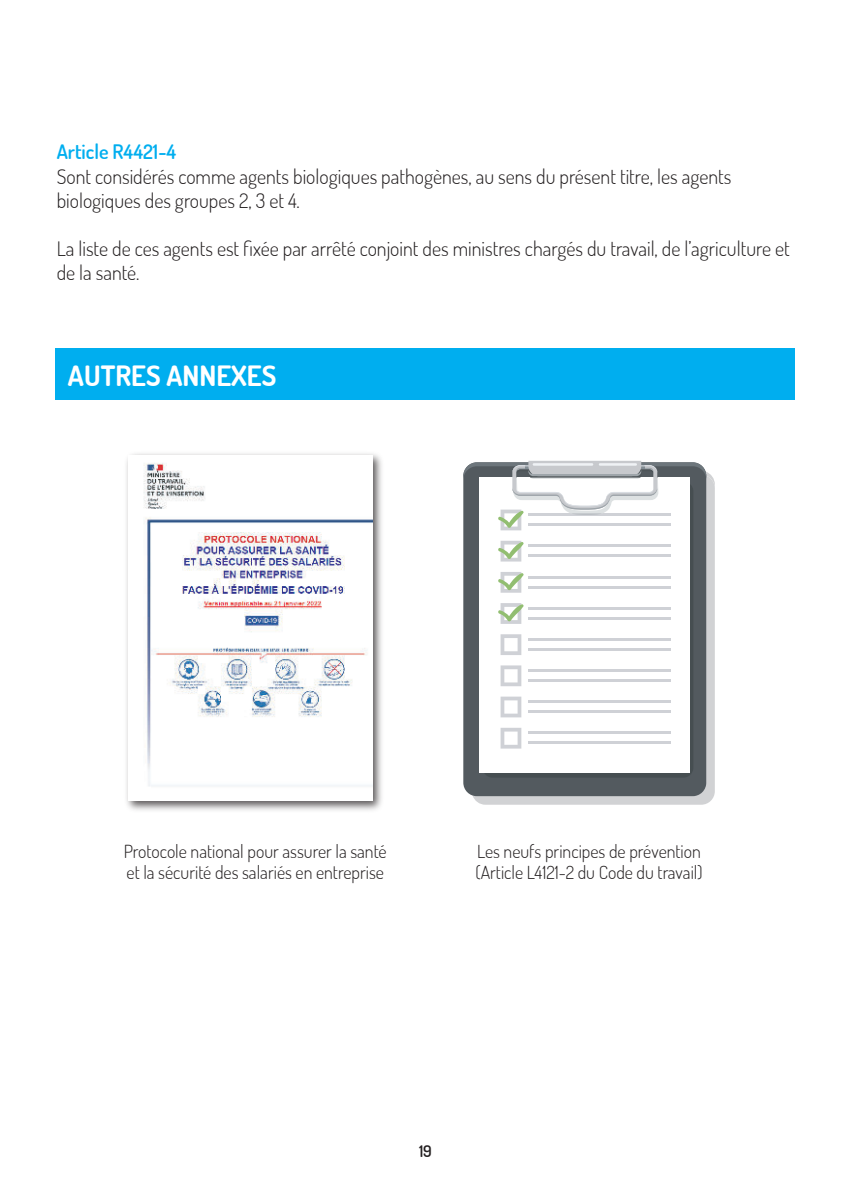
<style>
.page{position:relative;width:851px;height:1191px;background:#fff}
.page>*{position:absolute;margin:0;border:0;box-sizing:border-box;transform-origin:0 0}
.t1{font:700 28px "Dosis";color:#fff}
.t2{font:300 20px/24px "Dosis";color:#231f20}
.t3{font:600 20px "Dosis";color:#00aeef}
.t4{font:300 18px/21.6px "Dosis";color:#231f20}
.t5{font:600 16px "Dosis";color:#231f20}
</style>
<div class="page">
<div style="left:55px;top:349px;width:739px;height:51px;background:#00aeef"></div>
<img style="left:126px;top:453px;width:256px;height:358px">
<img style="left:129px;top:455px;width:243px;height:345px">
<svg style="left:472px;top:530px;width:242px;height:274px;fill:#d1d2d4"></svg>
<div style="left:463px;top:462px;width:243px;height:334px;background:#535a5f;border-radius:14px"></div>
<div style="left:482px;top:481px;width:211px;height:296px;background:#464e51;border-radius:10px"></div>
<div style="left:479px;top:478px;width:211px;height:295px;background:#fff"></div>
<hr style="left:527px;top:544px;width:143px;height:3px;background:#cfd1d6">
<hr style="left:527px;top:554px;width:143px;height:3px;background:#cfd1d6">
<svg style="left:498px;top:541px;width:26px;height:20px"></svg>
<hr style="left:527px;top:576px;width:143px;height:2px;background:#cfd1d6">
<hr style="left:527px;top:586px;width:143px;height:2px;background:#cfd1d6">
<svg style="left:498px;top:572px;width:26px;height:20px"></svg>
<hr style="left:527px;top:607px;width:143px;height:2px;background:#cfd1d6">
<hr style="left:527px;top:617px;width:143px;height:2px;background:#cfd1d6">
<svg style="left:498px;top:603px;width:26px;height:21px"></svg>
<svg style="left:500px;top:634px;width:21px;height:21px"></svg>
<hr style="left:527px;top:638px;width:143px;height:2px;background:#cfd1d6">
<hr style="left:527px;top:648px;width:143px;height:2px;background:#cfd1d6">
<svg style="left:500px;top:665px;width:21px;height:21px"></svg>
<hr style="left:527px;top:669px;width:143px;height:3px;background:#cfd1d6">
<hr style="left:527px;top:679px;width:143px;height:3px;background:#cfd1d6">
<svg style="left:500px;top:696px;width:21px;height:21px"></svg>
<hr style="left:527px;top:700px;width:143px;height:3px;background:#cfd1d6">
<hr style="left:527px;top:710px;width:143px;height:3px;background:#cfd1d6">
<svg style="left:500px;top:728px;width:21px;height:20px"></svg>
<hr style="left:527px;top:731px;width:143px;height:3px;background:#cfd1d6">
<hr style="left:527px;top:741px;width:143px;height:3px;background:#cfd1d6">
<svg style="left:463px;top:461px;width:251px;height:69px"></svg>
<hr style="left:532px;top:463px;width:61px;height:3px;background:#eff2f5">
<hr style="left:598px;top:463px;width:39px;height:3px;background:#eff2f5">
<p class="t3" style="left:57px;top:144px;width:121px">Article R4421-4</p>
<p class="t2" style="left:57px;top:166px;width:676px">Sont considérés comme agents biologiques pathogènes, au sens du présent titre, les agents biologiques des groupes 2, 3 et 4.</p>
<p class="t2" style="left:57px;top:235px;width:734px">La liste de ces agents est fixée par arrêté conjoint des ministres chargés du travail, de l’agriculture et de la santé.</p>
<h1 class="t1" style="left:68px;top:364px;width:210px">AUTRES ANNEXES</h1>
<p class="t4" style="left:124px;top:842px;width:264px">Protocole national pour assurer la santé et la sécurité des salariés en entreprise</p>
<p class="t4" style="left:475px;top:842px;width:228px">Les neufs principes de prévention (Article L4121-2 du Code du travail)</p>
<p class="t5" style="left:419px;top:1145px;width:14px">19</p>
</div>
